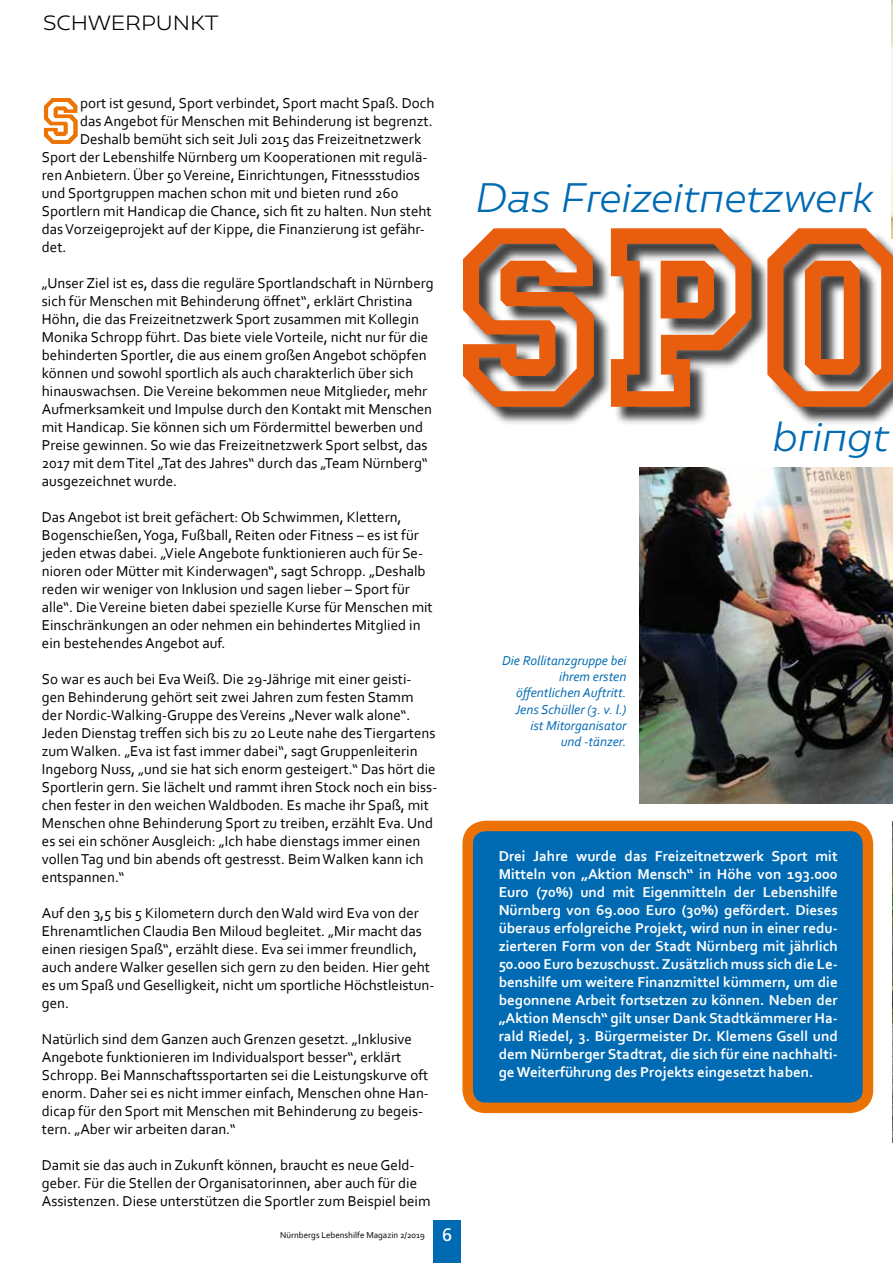
<style>
.page{position:relative;width:893px;height:1263px;background:#fff}
.page>*{position:absolute;margin:0;border:0;box-sizing:border-box;transform-origin:0 0}
.t1{font:267.45px "Princetown LET";color:#e95d0f}
.t2{font:69px "Princetown LET";color:#ec7405}
.t3{font:italic 300 36px "Caprina";color:#006ab3}
.t4{font:300 18px "Caprina";color:#000}
.t5{font:15px/18px "Corbel";color:#000}
.t6{font:700 15px/18px "Corbel";color:#fff;text-align:justify}
.t7{font:italic 13.5px/16.2px "Corbel";color:#006ab3;text-align:right}
.t8{font:9px "Corbel";color:#000}
.s1{font-family:"Frutiger";font-size:18px;color:#fff}
</style>
<div class="page">
<div style="left:433px;top:1220px;width:27px;height:43px;background:#006ab3"></div>
<img style="left:640px;top:468px;width:253px;height:336px">
<img style="left:892px;top:821px;width:1px;height:322px">
<img style="left:892px;top:0;width:1px;height:231px">
<div style="left:468px;top:826px;width:400px;height:282px;background:#006ab3;border-radius:18px"></div>
<div style="left:462px;top:821px;width:411px;height:292px;border:10px solid #ec7206;border-radius:18px"></div>
<div style="left:466px;top:231px;width:427px;height:194px;background:#000;opacity:.75"></div>
<p class="t4" style="left:43px;top:10px;width:177px">SCHWERPUNKT</p>
<h2 class="t2" style="left:42px;top:80px;width:40px">S</h2>
<p class="t5" style="left:80px;top:94px;width:356px">port ist gesund, Sport verbindet, Sport macht Spaß. Doch</p>
<p class="t5" style="left:80px;top:112px;width:354px">das Angebot für Menschen mit Behinderung ist begrenzt.</p>
<p class="t5" style="left:80px;top:130px;width:343px">Deshalb bemüht sich seit Juli 2015 das Freizeitnetzwerk</p>
<p class="t5" style="left:42px;top:148px;width:387px">Sport der Lebenshilfe Nürnberg um Kooperationen mit regulä-</p>
<p class="t5" style="left:42px;top:166px;width:379px">ren Anbietern. Über 50 Vereine, Einrichtungen, Fitnessstudios</p>
<p class="t5" style="left:42px;top:184px;width:358px">und Sportgruppen machen schon mit und bieten rund 260</p>
<p class="t5" style="left:42px;top:202px;width:391px">Sportlern mit Handicap die Chance, sich fit zu halten. Nun steht</p>
<p class="t5" style="left:42px;top:220px;width:384px">das Vorzeigeprojekt auf der Kippe, die Finanzierung ist gefähr-</p>
<p class="t5" style="left:42px;top:238px;width:26px">det.</p>
<p class="t5" style="left:42px;top:274px;width:393px">„Unser Ziel ist es, dass die reguläre Sportlandschaft in Nürnberg sich für Menschen mit Behinderung öffnet“, erklärt Christina Höhn, die das Freizeitnetzwerk Sport zusammen mit Kollegin Monika Schropp führt. Das biete viele Vorteile, nicht nur für die behinderten Sportler, die aus einem großen Angebot schöpfen können und sowohl sportlich als auch charakterlich über sich hinauswachsen. Die Vereine bekommen neue Mitglieder, mehr Aufmerksamkeit und Impulse durch den Kontakt mit Menschen mit Handicap. Sie können sich um Fördermittel bewerben und Preise gewinnen. So wie das Freizeitnetzwerk Sport selbst, das 2017 mit dem Titel „Tat des Jahres“ durch das „Team Nürnberg“ ausgezeichnet wurde.</p>
<p class="t5" style="left:42px;top:508px;width:392px">Das Angebot ist breit gefächert: Ob Schwimmen, Klettern, Bogenschießen, Yoga, Fußball, Reiten oder Fitness – es ist für jeden etwas dabei. „Viele Angebote funktionieren auch für Se&shy;nioren oder Mütter mit Kinderwagen“, sagt Schropp. „Deshalb reden wir weniger von Inklusion und sagen lieber – Sport für alle“. Die Vereine bieten dabei spezielle Kurse für Menschen mit Einschränkungen an oder nehmen ein behindertes Mitglied in ein bestehendes Angebot auf.</p>
<p class="t5" style="left:42px;top:670px;width:397px">So war es auch bei Eva Weiß. Die 29-Jährige mit einer geisti&shy;gen Behinderung gehört seit zwei Jahren zum festen Stamm der Nordic-Walking-Gruppe des Vereins „Never walk alone“.<br>Jeden Dienstag treffen sich bis zu 20 Leute nahe des Tiergartens zum Walken. „Eva ist fast immer dabei“, sagt Gruppenleiterin Ingeborg Nuss, „und sie hat sich enorm gesteigert.“ Das hört die Sportlerin gern. Sie lächelt und rammt ihren Stock noch ein biss&shy;chen fester in den weichen Waldboden. Es mache ihr Spaß, mit Menschen ohne Behinderung Sport zu treiben, erzählt Eva. Und es sei ein schöner Ausgleich: „Ich habe dienstags immer einen vollen Tag und bin abends oft gestresst. Beim Walken kann ich entspannen.“</p>
<p class="t5" style="left:42px;top:904px;width:394px">Auf den 3,5 bis 5 Kilometern durch den Wald wird Eva von der Ehrenamtlichen Claudia Ben Miloud begleitet. „Mir macht das einen riesigen Spaß“, erzählt diese. Eva sei immer freundlich, auch andere Walker gesellen sich gern zu den beiden. Hier geht es um Spaß und Geselligkeit, nicht um sportliche Höchstleistun&shy;gen.</p>
<p class="t5" style="left:42px;top:1030px;width:389px">Natürlich sind dem Ganzen auch Grenzen gesetzt. „Inklusive Angebote funktionieren im Individualsport besser“, erklärt Schropp. Bei Mannschaftssportarten sei die Leistungskurve oft enorm. Daher sei es nicht immer einfach, Menschen ohne Han&shy;dicap für den Sport mit Menschen mit Behinderung zu begeis&shy;tern. „Aber wir arbeiten daran.“</p>
<p class="t5" style="left:42px;top:1156px;width:390px">Damit sie das auch in Zukunft können, braucht es neue Geld&shy;geber. Für die Stellen der Organisatorinnen, aber auch für die<br>Assistenzen. Diese unterstützen die Sportler zum Beispiel beim</p>
<p class="t8" style="left:280px;top:1229px;width:173px">Nürnbergs Lebenshilfe Magazin 2/2019 <span class="s1">6</span></p>
<h3 class="t3" style="left:475px;top:173px;width:400px">Das Freizeitnetzwerk</h3>
<h1 class="t1" style="left:455px;top:160px;width:452px">Spo</h1>
<p class="t7" style="left:502px;top:652px;width:126px">Die Rollitanzgruppe bei ihrem ersten öffentlichen Auftritt.<br>Jens Schüller (3. v. l.) ist Mitorganisator<br>und -tänzer.</p>
<h3 class="t3" style="left:773px;top:412px;width:118px">bringt</h3>
<p class="t6" style="left:499px;top:847px;width:341px">Drei Jahre wurde das Freizeitnetzwerk Sport mit Mitteln von „Aktion Mensch“ in Höhe von 193.000<br>Euro (70%) und mit Eigenmitteln der Lebenshilfe Nürnberg von 69.000 Euro (30%) gefördert. Dieses überaus erfolgreiche Projekt, wird nun in einer redu&shy;zierteren Form von der Stadt Nürnberg mit jährlich 50.000 Euro bezuschusst. Zusätzlich muss sich die Le&shy;benshilfe um weitere Finanzmittel kümmern, um die begonnene Arbeit fortsetzen zu können. Neben der „Aktion Mensch“ gilt unser Dank Stadtkämmerer Ha&shy;rald Riedel, 3. Bürgermeister Dr. Klemens Gsell und dem Nürnberger Stadtrat, die sich für eine nachhalti&shy;ge Weiterführung des Projekts eingesetzt haben.</p>
</div>
